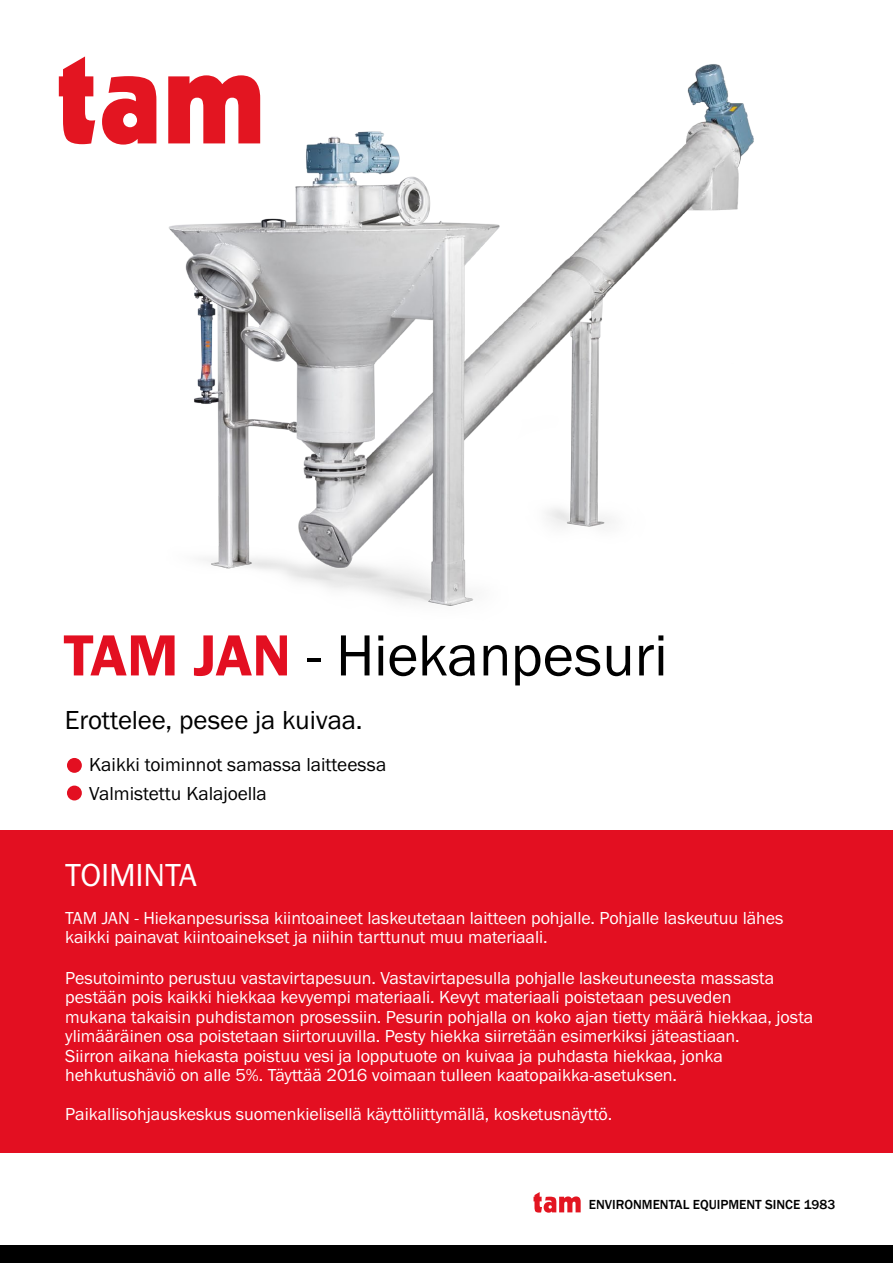
<style>
.page{position:relative;width:893px;height:1263px;background:#fff}
.page>*{position:absolute;margin:0;border:0;box-sizing:border-box;transform-origin:0 0}
.t1{font:60px "Franklin Gothic FS";letter-spacing:-.005em;color:#000}
.t2{font:33px "Franklin Gothic FS";letter-spacing:-.01em;color:#fff}
.t3{font:27px "Franklin Gothic FS";letter-spacing:-.005em;color:#000}
.t4{font:19.5px/28.5px "Franklin Gothic FS";color:#000}
.t5{font:18px/19.5px "Franklin Gothic FS";color:#fff}
.t6{font:500 13.5px "Franklin Gothic";color:#000}
.s1{font-weight:600;color:#e30f21}
</style>
<div class="page">
<img style="left:58px;top:64px;width:696px;height:542px">
<svg style="left:59px;top:56px;width:36px;height:88px"></svg>
<svg style="left:102px;top:76px;width:54px;height:69px"></svg>
<svg style="left:168px;top:75px;width:92px;height:68px"></svg>
<div style="left:0;top:830px;width:893px;height:322px;background:#e30f21"></div>
<div style="left:0;top:1245px;width:893px;height:18px;background:#000"></div>
<div style="left:67px;top:758px;width:15px;height:15px;background:#e30f21;border-radius:50%"></div>
<div style="left:67px;top:785px;width:15px;height:15px;background:#e30f21;border-radius:50%"></div>
<svg style="left:533px;top:1192px;width:48px;height:21px"></svg>
<h1 class="t1" style="left:64px;top:622px;width:605px"><span class="s1">TAM JAN</span> - Hiekanpesuri</h1>
<h3 class="t3" style="left:65px;top:705px;width:299px">Erottelee, pesee ja kuivaa.</h3>
<p class="t4" style="left:89px;top:751px;width:299px">Kaikki toiminnot samassa laitteessa<br>Valmistettu Kalajoella</p>
<h2 class="t2" style="left:65px;top:857px;width:134px">TOIMINTA</h2>
<p class="t5" style="left:65px;top:908px;width:720px">TAM JAN - Hiekanpesurissa kiintoaineet laskeutetaan laitteen pohjalle. Pohjalle laskeutuu lähes kaikki painavat kiintoainekset ja niihin tarttunut muu materiaali.</p>
<p class="t5" style="left:65px;top:968px;width:750px">Pesutoiminto perustuu vastavirtapesuun. Vastavirtapesulla pohjalle laskeutuneesta massasta pestään pois kaikki hiekkaa kevyempi materiaali. Kevyt materiaali poistetaan pesuveden<br>mukana takaisin puhdistamon prosessiin. Pesurin pohjalla on koko ajan tietty määrä hiekkaa, josta ylimääräinen osa poistetaan siirtoruuvilla. Pesty hiekka siirretään esimerkiksi jäteastiaan.<br>Siirron aikana hiekasta poistuu vesi ja lopputuote on kuivaa ja puhdasta hiekkaa, jonka hehkutushäviö on alle 5%. Täyttää 2016 voimaan tulleen kaatopaikka-asetuksen.</p>
<p class="t5" style="left:65px;top:1105px;width:548px">Paikallisohjauskeskus suomenkielisellä käyttöliittymällä, kosketusnäyttö.</p>
<p class="t6" style="left:589px;top:1196px;width:248px">ENVIRONMENTAL EQUIPMENT SINCE 1983</p>
</div>
